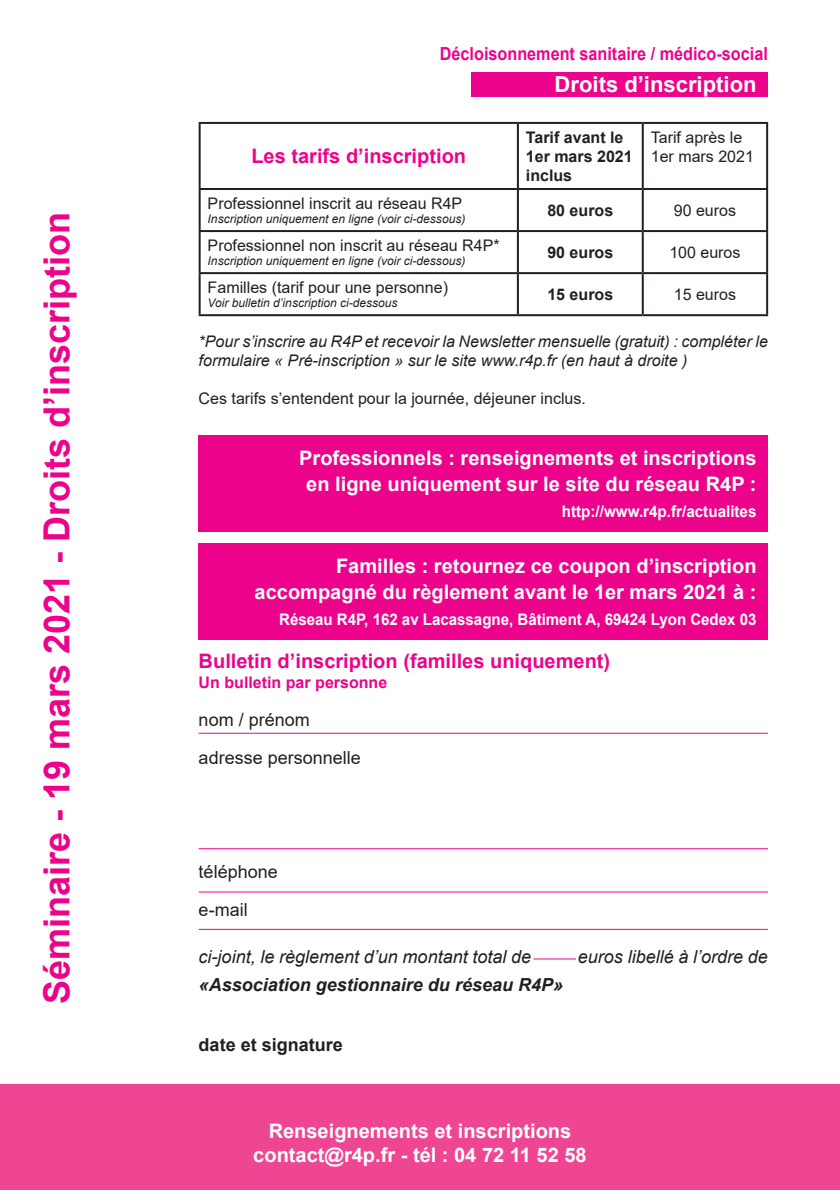
<style>
.page{position:relative;width:840px;height:1191px;background:#fff}
.page>*{position:absolute;margin:0;border:0;box-sizing:border-box;transform-origin:0 0}
.t1{font:700 36px "Arial";color:#ed028c}
.t2{font:700 22px "Arial";color:#fff}
.t3{font:700 20px/26px "Arial";color:#fff;text-align:center}
.t4{font:700 20px "Arial";color:#ed028c}
.t5{font:italic 18px "Arial";color:#231f20}
.t6{font:18px/38px "Arial";color:#231f20}
.t7{font:700 18px "Arial";color:#ed028c;scale:.9 1}
.t8{font:italic 700 18px "Arial";color:#231f20}
.t9{font:700 18px "Arial";color:#231f20}
.t10{font:16px/19.2px "Arial";color:#231f20}
.t11{font:italic 16px/19.2px "Arial";color:#231f20}
.t12{font:700 16px "Arial";color:#fff;scale:.94 1}
.t13{font:700 16px/19.2px "Arial";color:#231f20}
.t14{font:700 16px "Arial";color:#fff;scale:.95 1}
.t15{font:700 16px "Arial";color:#ed028c}
.t16{font:italic 12px "Arial";color:#231f20}
</style>
<div class="page">
<div style="left:471px;top:72px;width:296px;height:24px;background:#ed028c"></div>
<hr style="left:198px;top:190px;width:2px;height:40px;background:#231f20">
<hr style="left:516px;top:190px;width:2px;height:40px;background:#231f20">
<hr style="left:641px;top:190px;width:2px;height:40px;background:#231f20">
<hr style="left:765px;top:190px;width:2px;height:40px;background:#231f20">
<hr style="left:198px;top:230px;width:319px;height:2px;background:#231f20">
<hr style="left:198px;top:232px;width:2px;height:40px;background:#231f20">
<hr style="left:517px;top:230px;width:125px;height:2px;background:#231f20">
<hr style="left:516px;top:232px;width:2px;height:40px;background:#231f20">
<hr style="left:642px;top:230px;width:125px;height:2px;background:#231f20">
<hr style="left:641px;top:232px;width:2px;height:40px;background:#231f20">
<hr style="left:765px;top:232px;width:2px;height:40px;background:#231f20">
<hr style="left:198px;top:272px;width:319px;height:2px;background:#231f20">
<hr style="left:198px;top:274px;width:2px;height:40px;background:#231f20">
<hr style="left:517px;top:272px;width:125px;height:2px;background:#231f20">
<hr style="left:516px;top:274px;width:2px;height:40px;background:#231f20">
<hr style="left:642px;top:272px;width:125px;height:2px;background:#231f20">
<hr style="left:641px;top:274px;width:2px;height:40px;background:#231f20">
<hr style="left:765px;top:274px;width:2px;height:40px;background:#231f20">
<hr style="left:198px;top:314px;width:319px;height:2px;background:#231f20">
<hr style="left:517px;top:314px;width:125px;height:2px;background:#231f20">
<hr style="left:642px;top:314px;width:125px;height:2px;background:#231f20">
<hr style="left:198px;top:122px;width:319px;height:2px;background:#231f20">
<hr style="left:198px;top:124px;width:2px;height:64px;background:#231f20">
<hr style="left:517px;top:122px;width:125px;height:2px;background:#231f20">
<hr style="left:516px;top:124px;width:2px;height:64px;background:#231f20">
<hr style="left:642px;top:122px;width:125px;height:2px;background:#231f20">
<hr style="left:641px;top:124px;width:2px;height:64px;background:#231f20">
<hr style="left:765px;top:124px;width:2px;height:64px;background:#231f20">
<hr style="left:198px;top:188px;width:319px;height:2px;background:#231f20">
<hr style="left:517px;top:188px;width:125px;height:2px;background:#231f20">
<hr style="left:642px;top:188px;width:125px;height:2px;background:#231f20">
<div style="left:0;top:1084px;width:839px;height:106px;background:#ee4693"></div>
<div style="left:198px;top:435px;width:569px;height:96px;background:#ed028c"></div>
<div style="left:198px;top:543px;width:569px;height:97px;background:#ed028c"></div>
<hr style="left:198px;top:732px;width:569px;height:1px;background:#ed028c">
<hr style="left:198px;top:848px;width:569px;height:1px;background:#ed028c">
<hr style="left:198px;top:891px;width:569px;height:1px;background:#ed028c">
<hr style="left:198px;top:929px;width:569px;height:1px;background:#ed028c">
<hr style="left:533px;top:958px;width:42px;height:1px;background:#ed028c">
<h1 class="t1" style="left:31px;top:1004px;width:794px;rotate:-90deg">Séminaire - 19 mars 2021 - Droits d’inscription</h1>
<p class="t7" style="left:439px;top:41px;width:366px">Décloisonnement sanitaire / médico-social</p>
<p class="t4" style="left:251px;top:142px;width:216px">Les tarifs d’inscription</p>
<p class="t10" style="left:207px;top:193px;width:256px">Professionnel inscrit au réseau R4P</p>
<p class="t16" style="left:207px;top:211px;width:259px">Inscription uniquement en ligne (voir ci-dessous)</p>
<p class="t10" style="left:207px;top:235px;width:293px">Professionnel non inscrit au réseau R4P*</p>
<p class="t16" style="left:207px;top:253px;width:259px">Inscription uniquement en ligne (voir ci-dessous)</p>
<p class="t2" style="left:554px;top:69px;width:203px">Droits d’inscription</p>
<p class="t13" style="left:525px;top:127px;width:108px">Tarif avant le<br>1er mars 2021 inclus</p>
<p class="t10" style="left:650px;top:127px;width:105px">Tarif après le<br>1er mars 2021</p>
<p class="t13" style="left:547px;top:201px;width:67px">80 euros</p>
<p class="t10" style="left:673px;top:200px;width:64px">90 euros</p>
<p class="t13" style="left:547px;top:243px;width:67px">90 euros</p>
<p class="t10" style="left:669px;top:243px;width:73px">100 euros</p>
<p class="t10" style="left:207px;top:277px;width:242px">Familles (tarif pour une personne)</p>
<p class="t16" style="left:207px;top:295px;width:191px">Voir bulletin d’inscription ci-dessous</p>
<p class="t13" style="left:547px;top:285px;width:67px">15 euros</p>
<p class="t10" style="left:673px;top:285px;width:64px">15 euros</p>
<p class="t11" style="left:198px;top:332px;width:570px">*Pour s’inscrire au R4P et recevoir la Newsletter mensuelle (gratuit) : compléter le formulaire « Pré-inscription » sur le site www.r4p.fr (en haut à droite )</p>
<p class="t10" style="left:198px;top:389px;width:388px">Ces tarifs s’entendent pour la journée, déjeuner inclus.</p>
<p class="t3" style="left:299px;top:445px;width:458px">Professionnels : renseignements et inscriptions en ligne uniquement sur le site du réseau R4P :</p>
<p class="t14" style="left:561px;top:500px;width:206px">http://www.r4p.fr/actualites</p>
<p class="t3" style="left:254px;top:553px;width:503px;text-align:right">Familles : retournez ce coupon d’inscription accompagné du règlement avant le 1er mars 2021 à :</p>
<p class="t12" style="left:279px;top:608px;width:509px">Réseau R4P, 162 av Lacassagne, Bâtiment A, 69424 Lyon Cedex 03</p>
<p class="t4" style="left:198px;top:647px;width:413px">Bulletin d’inscription (familles uniquement)</p>
<p class="t15" style="left:198px;top:670px;width:190px">Un bulletin par personne</p>
<p class="t6" style="left:198px;top:700px;width:164px">nom / prénom adresse personnelle</p>
<p class="t6" style="left:198px;top:852px;width:81px">téléphone e-mail</p>
<p class="t5" style="left:198px;top:945px;width:334px">ci-joint, le règlement d’un montant total de</p>
<p class="t5" style="left:577px;top:945px;width:191px">euros libellé à l’ordre de</p>
<p class="t8" style="left:198px;top:972px;width:366px">«Association gestionnaire du réseau R4P»</p>
<p class="t9" style="left:198px;top:1031px;width:146px">date et signature</p>
<p class="t3" style="left:253px;top:1119px;width:334px;line-height:24px">Renseignements et inscriptions contact@r4p.fr - tél : 04 72 11 52 58</p>
</div>
